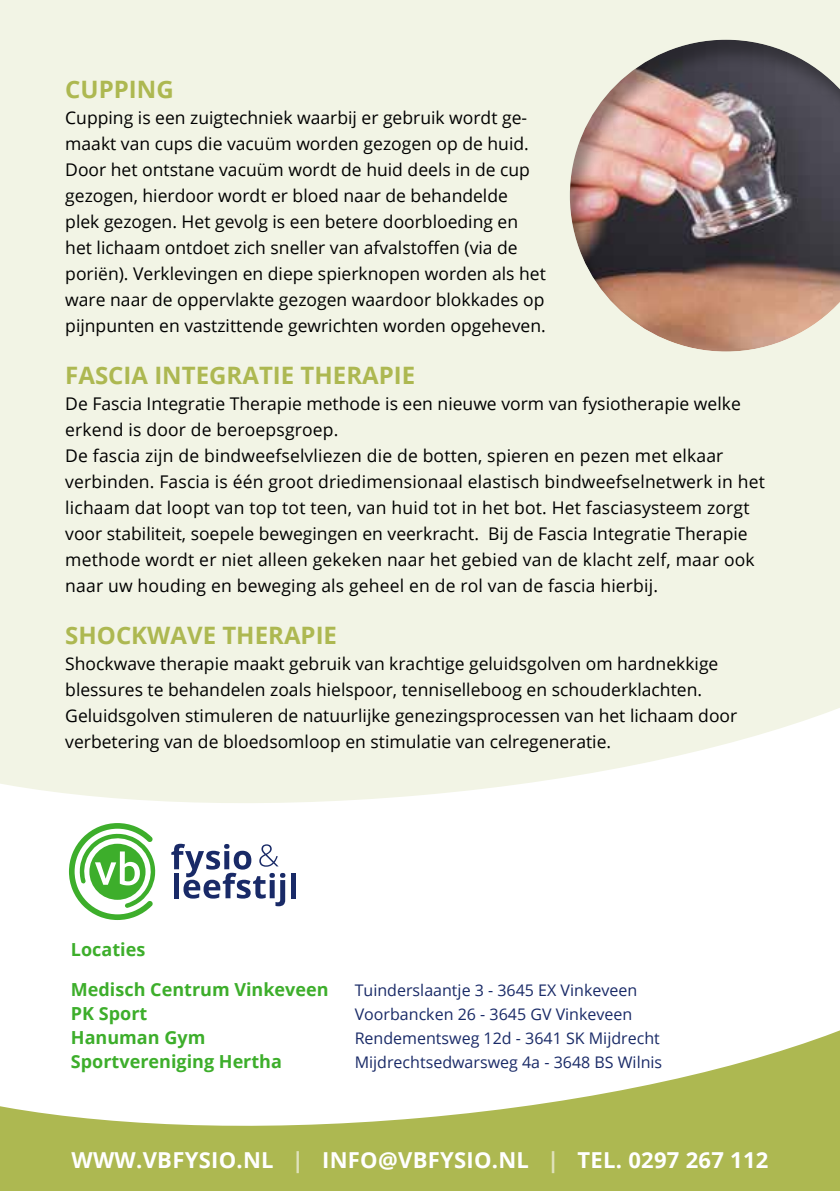
<style>
.page{position:relative;width:840px;height:1191px;background:#fff}
.page>*{position:absolute;margin:0;border:0;box-sizing:border-box;transform-origin:0 0}
.t1{font:700 24px "Open Sans";color:#adb851}
.t2{font:700 22px "Open Sans";letter-spacing:.01em;color:#fff}
.t3{font:700 18px "Open Sans";color:#3dae2b}
.t4{font:17.6px/26px "Open Sans";color:#000}
.t5{font:16px "Open Sans";color:#192a67}
.s1{color:#e0e2bd}
</style>
<div class="page">
<div style="left:0;top:0;width:839px;height:833px;background:#f2f4e5"></div>
<svg style="left:0;top:1030px;width:839px;height:161px;fill:#adb851"></svg>
<svg style="left:0;top:708px;width:839px;height:177px;fill:#fff"></svg>
<svg style="left:171px;top:843px;width:114px;height:63px"></svg>
<div style="left:290px;top:873px;width:5px;height:25px;background:#192a67"></div>
<svg style="left:69px;top:823px;width:86px;height:97px"></svg>
<div style="left:568px;top:40px;width:271px;height:312px;background:#000;opacity:.35"></div>
<h1 class="t1" style="left:65px;top:72px;width:110px">CUPPING</h1>
<p class="t4" style="left:65px;top:104px;width:482px">Cupping is een zuigtechniek waarbij er gebruik wordt ge&shy;maakt van cups die vacuüm worden gezogen op de huid.<br>Door het ontstane vacuüm wordt de huid deels in de cup gezogen, hierdoor wordt er bloed naar de behandelde plek gezogen. Het gevolg is een betere doorbloeding en het lichaam ontdoet zich sneller van afvalstoffen (via de poriën). Verklevingen en diepe spierknopen worden als het ware naar de oppervlakte gezogen waardoor blokkades op pijnpunten en vastzittende gewrichten worden opgeheven.</p>
<h1 class="t1" style="left:65px;top:358px;width:351px">FASCIA INTEGRATIE THERAPIE</h1>
<p class="t4" style="left:65px;top:390px;width:700px">De Fascia Integratie Therapie methode is een nieuwe vorm van fysiotherapie welke erkend is door de beroepsgroep.<br>De fascia zijn de bindweefselvliezen die de botten, spieren en pezen met elkaar verbinden. Fascia is één groot driedimensionaal elastisch bindweefselnetwerk in het lichaam dat loopt van top tot teen, van huid tot in het bot. Het fasciasysteem zorgt voor stabiliteit, soepele bewegingen en veerkracht. Bij de Fascia Integratie Therapie methode wordt er niet alleen gekeken naar het gebied van de klacht zelf, maar ook naar uw houding en beweging als geheel en de rol van de fascia hierbij.</p>
<h1 class="t1" style="left:65px;top:618px;width:273px">SHOCKWAVE THERAPIE</h1>
<p class="t4" style="left:65px;top:650px;width:673px">Shockwave therapie maakt gebruik van krachtige geluidsgolven om hardnekkige blessures te behandelen zoals hielspoor, tenniselleboog en schouderklachten.<br>Geluidsgolven stimuleren de natuurlijke genezingsprocessen van het lichaam door verbetering van de bloedsomloop en stimulatie van celregeneratie.</p>
<p class="t3" style="left:71px;top:937px;width:76px">Locaties</p>
<p class="t3" style="left:71px;top:977px;width:259px">Medisch Centrum Vinkeveen</p>
<p class="t5" style="left:354px;top:979px;width:284px">Tuinderslaantje 3 - 3645 EX Vinkeveen</p>
<p class="t3" style="left:71px;top:1001px;width:78px">PK Sport</p>
<p class="t5" style="left:354px;top:1003px;width:279px">Voorbancken 26 - 3645 GV Vinkeveen</p>
<p class="t3" style="left:71px;top:1025px;width:136px">Hanuman Gym</p>
<p class="t5" style="left:354px;top:1027px;width:306px">Rendementsweg 12d - 3641 SK Mijdrecht</p>
<p class="t3" style="left:71px;top:1049px;width:212px">Sportvereniging Hertha</p>
<p class="t5" style="left:354px;top:1051px;width:309px">Mijdrechtsedwarsweg 4a - 3648 BS Wilnis</p>
<p class="t2" style="left:71px;top:1144px;width:698px">WWW.VBFYSIO.NL <span class="s1">|</span> INFO@VBFYSIO.NL <span class="s1">|</span> TEL. 0297 267 112</p>
</div>
